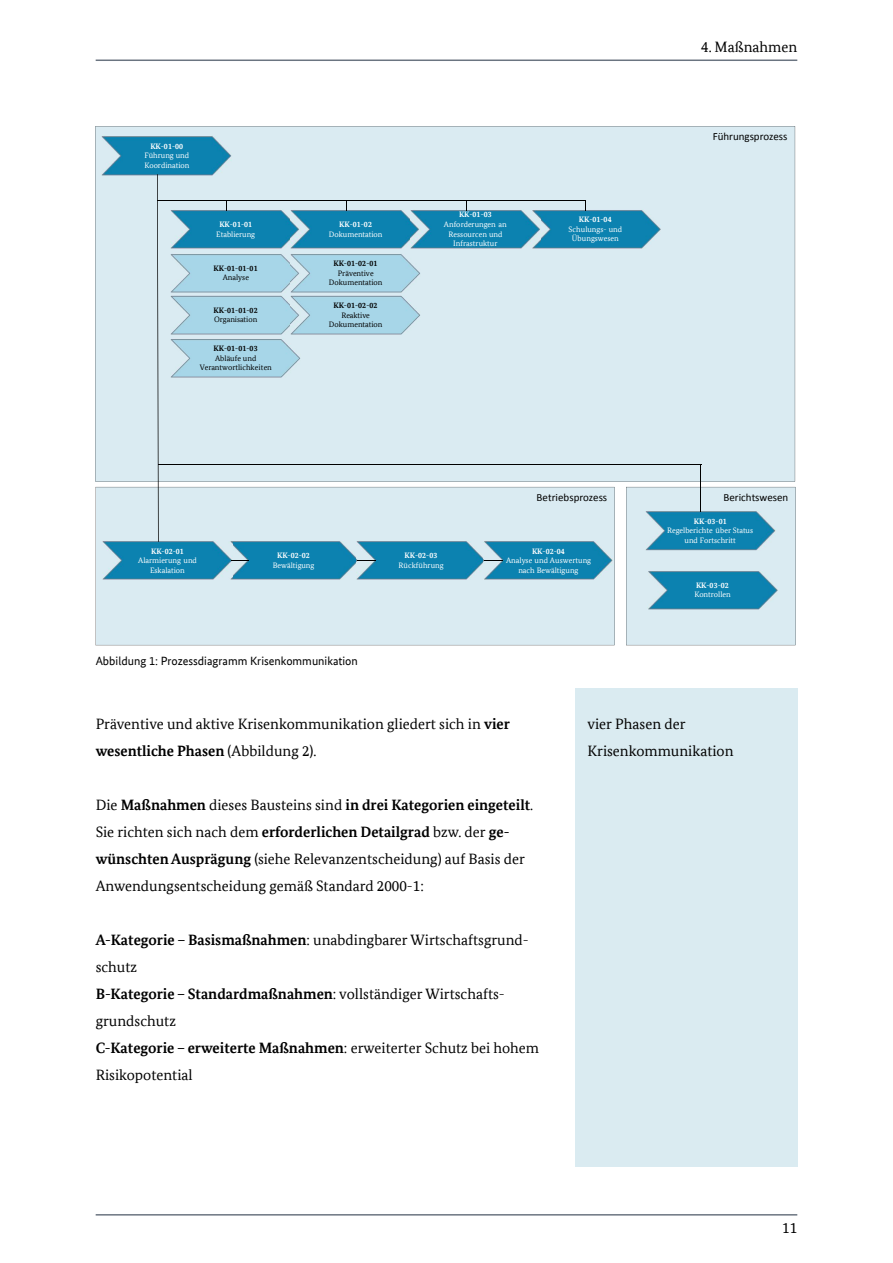
<style>
.page{position:relative;width:893px;height:1263px;background:#fff}
.page>*{position:absolute;margin:0;border:0;box-sizing:border-box;transform-origin:0 0}
.t1{font:15px/27px "Bundes Serif Office";color:#000}
.t2{font:12px "Bundes Sans Office";color:#000}
.t3{font:10.95px "Calibri";color:#000}
.t4{font:7.95px/9.6px "Bundes Serif Office";letter-spacing:-.005em;color:#fff;text-align:center}
.t5{font:7.95px/9.6px "Bundes Serif Office";letter-spacing:-.005em;color:#000;text-align:center}
.t6{font:700 7.95px "Bundes Serif Office";letter-spacing:.015em;color:#fff}
.t7{font:700 7.95px "Bundes Serif Office";letter-spacing:.015em;color:#000}
.s1{font-weight:700}
</style>
<div class="page">
<div style="left:575px;top:688px;width:222px;height:479px;background:#daebf1"></div>
<div style="left:95px;top:126px;width:700px;height:356px;background:#daebf2"></div>
<img style="left:102px;top:136px;width:129px;height:39px">
<img style="left:171px;top:209px;width:119px;height:39px">
<img style="left:171px;top:253px;width:119px;height:39px">
<img style="left:171px;top:295px;width:119px;height:39px">
<img style="left:290px;top:209px;width:120px;height:39px">
<img style="left:290px;top:295px;width:130px;height:39px">
<img style="left:540px;top:209px;width:120px;height:39px">
<img style="left:171px;top:338px;width:129px;height:39px">
<img style="left:410px;top:209px;width:130px;height:39px">
<img style="left:290px;top:253px;width:130px;height:39px">
<div style="left:95px;top:487px;width:520px;height:158px;background:#daebf2"></div>
<div style="left:626px;top:487px;width:170px;height:158px;background:#daebf2"></div>
<img style="left:232px;top:540px;width:124px;height:39px">
<img style="left:356px;top:540px;width:127px;height:39px">
<img style="left:645px;top:511px;width:130px;height:39px">
<img style="left:483px;top:540px;width:130px;height:39px">
<img style="left:102px;top:540px;width:130px;height:39px">
<svg style="left:231px;top:560px;width:17px;height:1px"></svg>
<svg style="left:357px;top:560px;width:19px;height:1px"></svg>
<svg style="left:484px;top:560px;width:19px;height:1px"></svg>
<img style="left:647px;top:570px;width:130px;height:40px">
<svg style="left:157px;top:174px;width:2px;height:368px"></svg>
<hr style="left:158px;top:464px;width:543px;height:1px;background:#000">
<hr style="left:701px;top:464px;width:1px;height:48px;background:#000">
<hr style="left:158px;top:200px;width:428px;height:1px;background:#000">
<hr style="left:96px;top:1214px;width:701px;height:1px;background:#6b7581">
<hr style="left:96px;top:60px;width:701px;height:1px;background:#6b7581">
<p class="t6" style="left:150px;top:142px;width:34px">KK-01-00</p>
<p class="t4" style="left:144px;top:151px;width:46px;text-align:left">Führung und<br>Koordination</p>
<p class="t6" style="left:219px;top:220px;width:34px">KK-01-01</p>
<p class="t4" style="left:216px;top:229px;width:40px">Etablierung</p>
<p class="t7" style="left:214px;top:263px;width:45px">KK-01-01-01</p>
<p class="t5" style="left:223px;top:273px;width:28px">Analyse</p>
<p class="t7" style="left:214px;top:305px;width:45px">KK-01-01-02</p>
<p class="t5" style="left:214px;top:315px;width:45px">Organisation</p>
<p class="t7" style="left:214px;top:344px;width:45px">KK-01-01-03</p>
<p class="t5" style="left:200px;top:353px;width:74px">Abläufe und<br>Verantwortlichkeiten</p>
<p class="t6" style="left:339px;top:220px;width:34px">KK-01-02</p>
<p class="t4" style="left:329px;top:229px;width:55px">Dokumentation</p>
<p class="t7" style="left:333px;top:259px;width:45px">KK-01-02-01</p>
<p class="t5" style="left:329px;top:268px;width:55px">Präventive<br>Dokumentation</p>
<p class="t7" style="left:333px;top:301px;width:45px">KK-01-02-02</p>
<p class="t5" style="left:329px;top:310px;width:55px">Reaktive<br>Dokumentation</p>
<p class="t6" style="left:459px;top:210px;width:34px">KK-01-03</p>
<p class="t4" style="left:444px;top:219px;width:64px">Anforderungen an<br>Ressourcen und<br>Infrastruktur</p>
<p class="t6" style="left:579px;top:215px;width:34px">KK-01-04</p>
<p class="t4" style="left:569px;top:224px;width:55px">Schulungs- und<br>Übungswesen</p>
<p class="t1" style="left:701px;top:33px;width:97px">4. Maßnahmen</p>
<p class="t3" style="left:713px;top:129px;width:76px">Führungsprozess</p>
<p class="t6" style="left:151px;top:546px;width:34px">KK-02-01</p>
<p class="t4" style="left:138px;top:555px;width:60px">Alarmierung und<br>Eskalation</p>
<p class="t6" style="left:277px;top:551px;width:34px">KK-02-02</p>
<p class="t4" style="left:273px;top:560px;width:43px">Bewältigung</p>
<p class="t2" style="left:96px;top:654px;width:264px">Abbildung 1: Prozessdiagramm Krisenkommunikation</p>
<p class="t6" style="left:405px;top:551px;width:34px">KK-02-03</p>
<p class="t4" style="left:399px;top:560px;width:46px">Rückführung</p>
<p class="t3" style="left:537px;top:490px;width:72px">Betriebsprozess</p>
<p class="t3" style="left:723px;top:490px;width:66px">Berichtswesen</p>
<p class="t6" style="left:532px;top:546px;width:34px">KK-02-04</p>
<p class="t4" style="left:506px;top:555px;width:87px">Analyse und Auswertung nach Bewältigung</p>
<p class="t6" style="left:694px;top:516px;width:34px">KK-03-01</p>
<p class="t4" style="left:667px;top:526px;width:88px">Regelberichte über Status und Fortschritt</p>
<p class="t6" style="left:696px;top:580px;width:34px">KK-03-02</p>
<p class="t4" style="left:694px;top:590px;width:38px">Kontrollen</p>
<p class="t1" style="left:96px;top:710px;width:416px">Präventive und aktive Krisenkommunikation gliedert sich in <span class="s1">vier wesentliche Phasen</span> (Abbildung 2).</p>
<p class="t1" style="left:96px;top:791px;width:439px">Die <span class="s1">Maßnahmen</span> dieses Bausteins sind <span class="s1">in drei Kategorien eingeteilt</span>.<br>Sie richten sich nach dem <span class="s1">erforderlichen Detailgrad</span> bzw. der <span class="s1">ge&shy;wünschten Ausprägung</span> (siehe Relevanzentscheidung) auf Basis der Anwendungsentscheidung gemäß Standard 2000-1:</p>
<p class="t1" style="left:96px;top:926px;width:445px"><span class="s1">A-Kategorie – Basismaßnahmen</span>: unabdingbarer Wirtschaftsgrund&shy;schutz<br><span class="s1">B-Kategorie – Standardmaßnahmen</span>: vollständiger Wirtschafts&shy;grundschutz<br><span class="s1">C-Kategorie – erweiterte Maßnahmen</span>: erweiterter Schutz bei hohem Risikopotential</p>
<p class="t1" style="left:587px;top:710px;width:148px">vier Phasen der<br>Krisenkommunikation</p>
<p class="t1" style="left:782px;top:1214px;width:16px">11</p>
</div>
